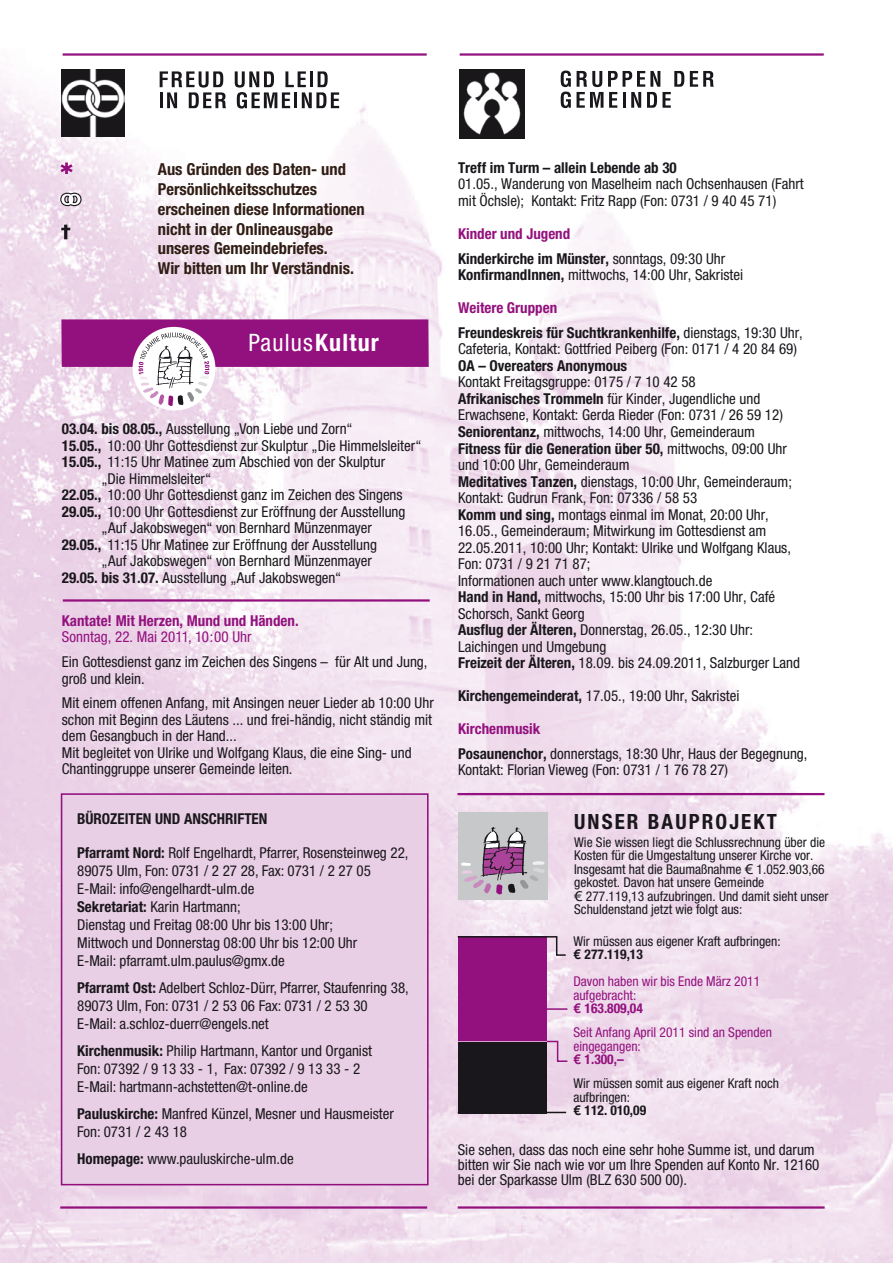
<style>
.page{position:relative;width:893px;height:1263px;background:#fff}
.page>*{position:absolute;margin:0;border:0;box-sizing:border-box;transform-origin:0 0}
.t1{font:condensed 24px "Helvetica Neue";letter-spacing:.05em;color:#fff}
.t2{font:700 condensed 21px "Helvetica Neue";letter-spacing:.1em;color:#1a171c}
.t3{font:700 condensed 16.5px/19.8px "Helvetica Neue";color:#301d14}
.t4{font:condensed 15px/16.5px "Helvetica Neue";color:#1a171c}
.t5{font:700 condensed 15px/24.8px "Helvetica Neue";color:#1a171c}
.t6{font:700 condensed 15px "Helvetica Neue";color:#93117e}
.t7{font:condensed 15px "Helvetica Neue";letter-spacing:.005em;color:#93117e}
.t8{font:condensed 13.5px/13.5px "Helvetica Neue";color:#1a171c}
.t9{font:condensed 13.5px/13.5px "Helvetica Neue";color:#93117e}
.s1{color:#93117e}
.s2{font-weight:400}
.s3{font-weight:700}
.s4{font-weight:700;color:#93117e}
.s5{font-family:"Lucida Grande";font-stretch:normal}
.s6{font-family:"PKF";font-stretch:normal}
</style>
<div class="page">
<img style="left:0;top:53px;width:893px;height:1210px">
<svg style="left:547px;top:1040px;width:22px;height:23px"></svg>
<div style="left:458px;top:1042px;width:89px;height:71px;background:#1a171c"></div>
<hr style="left:458px;top:1041px;width:89px;height:1px;background:#d4a0cb">
<div style="left:458px;top:937px;width:89px;height:104px;background:#93117e"></div>
<hr style="left:63px;top:53px;width:364px;height:3px;background:#93117e">
<hr style="left:460px;top:53px;width:364px;height:3px;background:#93117e">
<hr style="left:458px;top:1206px;width:367px;height:2px;background:#93117e">
<hr style="left:60px;top:1206px;width:367px;height:2px;background:#93117e">
<hr style="left:63px;top:599px;width:367px;height:3px;background:#93117e">
<img style="left:460px;top:70px;width:65px;height:68px">
<svg style="left:690px;top:71px;width:24px;height:16px"></svg>
<svg style="left:561px;top:71px;width:10px;height:37px"></svg>
<svg style="left:577px;top:71px;width:107px;height:37px"></svg>
<div style="left:61px;top:793px;width:368px;height:392px;background:#e9cfe5;border:2px solid #93117e"></div>
<svg style="left:160px;top:71px;width:66px;height:37px"></svg>
<svg style="left:235px;top:71px;width:104px;height:38px"></svg>
<img style="left:62px;top:69px;width:62px;height:68px">
<hr style="left:457px;top:793px;width:367px;height:2px;background:#93117e">
<hr style="left:535px;top:1008px;width:32px;height:2px;background:#93117e">
<hr style="left:458px;top:1112px;width:108px;height:1px;background:#1a171c">
<div style="left:458px;top:812px;width:90px;height:87px;background:#c7c8c9"></div>
<svg style="left:461px;top:827px;width:84px;height:68px"></svg>
<svg style="left:456px;top:935px;width:111px;height:21px"></svg>
<div style="left:61px;top:319px;width:368px;height:48px;background:#93117e"></div>
<div style="left:133px;top:327px;width:82px;height:83px;background:#fff;border-radius:50%"></div>
<svg style="left:138px;top:332px;width:72px;height:74px"></svg>
<svg style="left:61px;top:225px;width:9px;height:14px"></svg>
<svg style="left:60px;top:163px;width:13px;height:11px"></svg>
<svg style="left:60px;top:192px;width:22px;height:15px"></svg>
<p class="t3" style="left:158px;top:159px;width:208px">Aus Gründen des Daten- und<br>Persönlichkeitsschutzes erscheinen diese Informationen nicht in der Onlineausgabe unseres Gemeindebriefes.<br>Wir bitten um Ihr Verständnis.</p>
<p class="t5" style="left:458px;top:155px;width:220px">Treff im Turm – allein Lebende ab 30</p>
<p class="t4" style="left:458px;top:176px;width:347px">01.05., Wanderung von Maselheim nach Ochsenhausen (Fahrt mit Öchsle); Kontakt: Fritz Rapp (Fon: 0731 / 9 40 45 71)</p>
<p class="t5" style="left:458px;top:221px;width:269px"><span class="s1">Kinder und Jugend<br></span>Kinderkirche im Münster, <span class="s2">sonntags, 09:30 Uhr</span></p>
<p class="t4" style="left:458px;top:267px;width:286px"><span class="s3">KonfirmandInnen,</span> mittwochs, 14:00 Uhr, Sakristei</p>
<p class="t5" style="left:458px;top:295px;width:346px"><span class="s1">Weitere Gruppen<br></span>Freundeskreis für Suchtkrankenhilfe, <span class="s2">dienstags, 19:30 Uhr,</span></p>
<p class="t4" style="left:458px;top:341px;width:340px">Cafeteria, Kontakt: Gottfried Peiberg (Fon: 0171 / 4 20 84 69)</p>
<p class="t5" style="left:458px;top:353px;width:171px">OA – Overeaters Anonymous</p>
<p class="t4" style="left:458px;top:374px;width:344px">Kontakt Freitagsgruppe: 0175 / 7 10 42 58<br><span class="s3">Afrikanisches Trommeln</span> für Kinder, Jugendliche und Erwachsene, Kontakt: Gerda Rieder (Fon: 0731 / 26 59 12)<br><span class="s3">Seniorentanz,</span> mittwochs, 14:00 Uhr, Gemeinderaum <span class="s3">Fitness für die Generation über 50,</span> mittwochs, 09:00 Uhr und 10:00 Uhr, Gemeinderaum<br><span class="s3">Meditatives Tanzen,</span> dienstags, 10:00 Uhr, Gemeinderaum; Kontakt: Gudrun Frank, Fon: 07336 / 58 53<br><span class="s3">Komm und sing,</span> montags einmal im Monat, 20:00 Uhr, 16.05., Gemeinderaum; Mitwirkung im Gottesdienst am 22.05.2011, 10:00 Uhr; Kontakt: Ulrike und Wolfgang Klaus, Fon: 0731 / 9 21 71 87;<br>Informationen auch unter www.klangtouch.de<br><span class="s3">Hand in Hand,</span> mittwochs, 15:00 Uhr bis 17:00 Uhr, Café Schorsch, Sankt Georg<br><span class="s3">Ausflug der Älteren,</span> Donnerstag, 26.05., 12:30 Uhr:<br>Laichingen und Umgebung<br><span class="s3">Freizeit der Älteren,</span> 18.09. bis 24.09.2011, Salzburger Land</p>
<p class="t4" style="left:458px;top:687px;width:283px"><span class="s3">Kirchengemeinderat,</span> 17.05., 19:00 Uhr, Sakristei</p>
<p class="t4" style="left:458px;top:716px;width:351px;line-height:24.8px"><span class="s4">Kirchenmusik<br></span><span class="s3">Posaunenchor,</span> donnerstags, 18:30 Uhr, Haus der Begegnung,</p>
<p class="t4" style="left:458px;top:762px;width:272px">Kontakt: Florian Vieweg (Fon: 0731 / 1 76 78 27)</p>
<h1 class="t1" style="left:248px;top:329px;width:132px">Paulus<span class="s3">Kultur</span></h1>
<p class="t4" style="left:62px;top:420px;width:292px"><span class="s3">03.04. bis 08.05.,</span> Ausstellung „Von Liebe und Zorn“</p>
<p class="t4" style="left:62px;top:437px;width:361px"><span class="s3">15.05.,</span> 10:00 Uhr Gottesdienst zur Skulptur „Die Himmelsleiter“</p>
<p class="t4" style="left:62px;top:453px;width:325px"><span class="s3">15.05.,</span> 11:15 Uhr Matinee zum Abschied von der Skulptur</p>
<p class="t4" style="left:101px;top:470px;width:111px">„Die Himmelsleiter“</p>
<p class="t4" style="left:62px;top:486px;width:342px"><span class="s3">22.05.,</span> 10:00 Uhr Gottesdienst ganz im Zeichen des Singens</p>
<p class="t4" style="left:62px;top:503px;width:345px"><span class="s3">29.05.,</span> 10:00 Uhr Gottesdienst zur Eröffnung der Ausstellung</p>
<p class="t4" style="left:101px;top:519px;width:272px">„Auf Jakobswegen“ von Bernhard Münzenmayer</p>
<p class="t4" style="left:62px;top:536px;width:317px"><span class="s3">29.05.,</span> 11:15 Uhr Matinee zur Eröffnung der Ausstellung</p>
<p class="t4" style="left:101px;top:552px;width:272px">„Auf Jakobswegen“ von Bernhard Münzenmayer</p>
<p class="t4" style="left:62px;top:569px;width:281px"><span class="s3">29.05. bis 31.07.</span> Ausstellung „Auf Jakobswegen“</p>
<p class="t6" style="left:62px;top:611px;width:238px">Kantate! Mit Herzen, Mund und Händen.</p>
<p class="t7" style="left:62px;top:628px;width:191px">Sonntag, 22. Mai 2011, 10:00 Uhr</p>
<p class="t4" style="left:62px;top:653px;width:367px">Ein Gottesdienst ganz im Zeichen des Singens – für Alt und Jung, groß und klein.</p>
<p class="t4" style="left:62px;top:695px;width:373px">Mit einem offenen Anfang, mit Ansingen neuer Lieder ab 10:00 Uhr schon mit Beginn des Läutens ... und frei-händig, nicht ständig mit dem Gesangbuch in der Hand...<br>Mit begleitet von Ulrike und Wolfgang Klaus, die eine Sing- und Chantinggruppe unserer Gemeinde leiten.</p>
<p class="t5" style="left:77px;top:806px;width:192px">BÜROZEITEN UND ANSCHRIFTEN</p>
<p class="t4" style="left:77px;top:844px;width:333px;line-height:18px"><span class="s3">Pfarramt Nord:</span> Rolf Engelhardt, Pfarrer, Rosensteinweg 22, 89075 Ulm, Fon: 0731 / 2 27 28, Fax: 0731 / 2 27 05<br>E-Mail: info@engelhardt-ulm.de<br><span class="s3">Sekretariat:</span> Karin Hartmann;<br>Dienstag und Freitag 08:00 Uhr bis 13:00 Uhr;<br>Mittwoch und Donnerstag 08:00 Uhr bis 12:00 Uhr<br>E-Mail: pfarramt.ulm.paulus@gmx.de</p>
<p class="t4" style="left:77px;top:979px;width:333px;line-height:18px"><span class="s3">Pfarramt Ost:</span> Adelbert Schloz-Dürr, Pfarrer, Staufenring 38,<br>89073 Ulm, Fon: 0731 / 2 53 06 Fax: 0731 / 2 53 30<br>E-Mail: a.schloz-duerr@engels.net</p>
<p class="t4" style="left:77px;top:1042px;width:296px;line-height:18px"><span class="s3">Kirchenmusik:</span> Philip Hartmann, Kantor und Organist<br>Fon: 07392 / 9 13 33 - 1, Fax: 07392 / 9 13 33 - 2<br>E-Mail: hartmann-achstetten@t-online.de</p>
<p class="t4" style="left:77px;top:1105px;width:318px;line-height:18px"><span class="s3">Pauluskirche:</span> Manfred Künzel, Mesner und Hausmeister<br>Fon: 0731 / 2 43 18</p>
<p class="t4" style="left:77px;top:1150px;width:218px"><span class="s3">Homepage:</span> www.pauluskirche-ulm.de</p>
<h2 class="t2" style="left:574px;top:808px;width:204px">UNSER BAUPROJEKT</h2>
<p class="t8" style="left:574px;top:835px;width:256px">Wie Sie wissen liegt die Schlussrechnung über die Kosten für die Umgestaltung unserer Kirche vor.<br>Insgesamt hat die Baumaßnahme <span class="s5">€</span> 1.052.903,66 gekostet. Davon hat unsere Gemeinde<br><span class="s5">€</span> 277.119,13 aufzubringen. Und damit sieht unser Schuldenstand jetzt wie folgt aus:</p>
<p class="t8" style="left:573px;top:934px;width:209px">Wir müssen aus eigener Kraft aufbringen: <span class="s6">¤</span> <span class="s3">277.119,13</span></p>
<p class="t9" style="left:573px;top:975px;width:188px">Davon haben wir bis Ende März 2011 aufgebracht:<br><span class="s6">¤</span> <span class="s3">163.809,04</span></p>
<p class="t9" style="left:573px;top:1026px;width:200px">Seit Anfang April 2011 sind an Spenden eingegangen:<br><span class="s6">¤</span> <span class="s3">1.300,–</span></p>
<p class="t8" style="left:573px;top:1077px;width:207px">Wir müssen somit aus eigener Kraft noch aufbringen:<br><span class="s6">¤</span> <span class="s3">112. 010,09</span></p>
<p class="t4" style="left:458px;top:1142px;width:363px;line-height:15px">Sie sehen, dass das noch eine sehr hohe Summe ist, und darum bitten wir Sie nach wie vor um Ihre Spenden auf Konto Nr. 12160 bei der Sparkasse Ulm (BLZ 630 500 00).</p>
</div>
